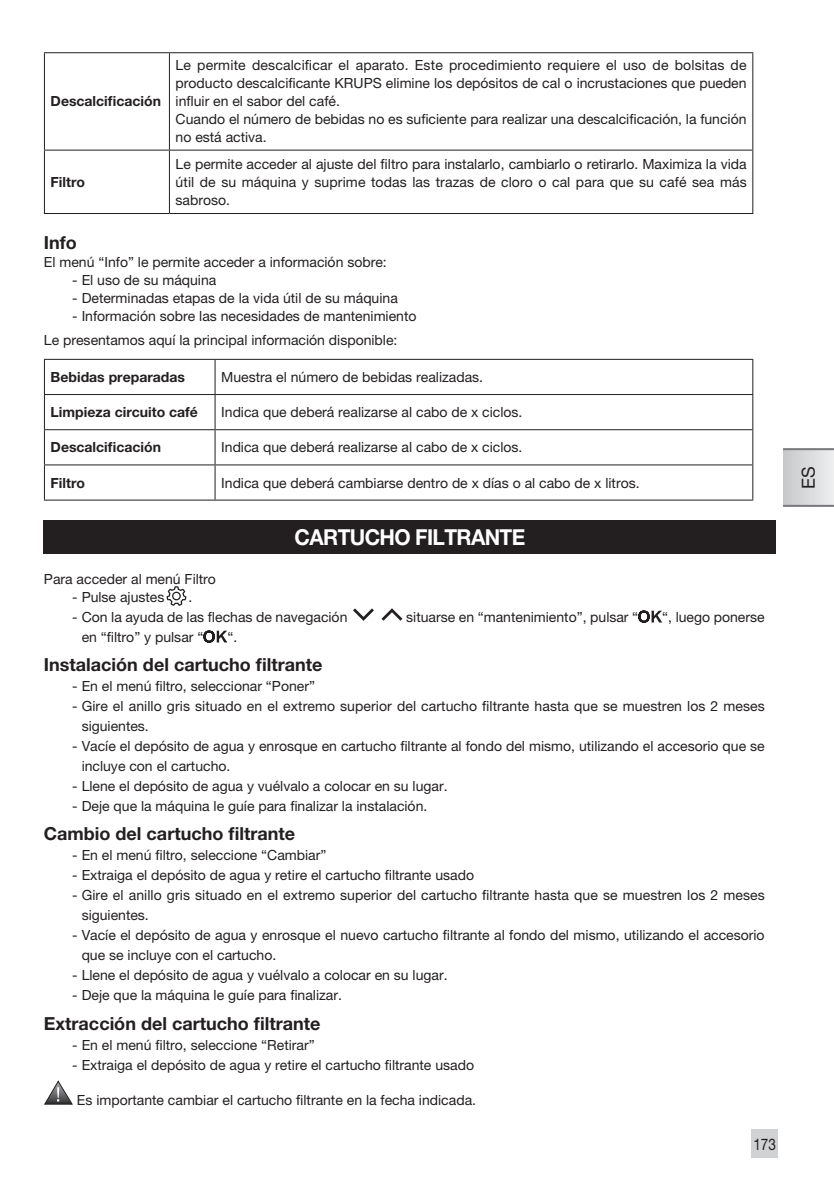
<style>
.page{position:relative;width:834px;height:1187px;background:#fff}
.page>*{position:absolute;margin:0;border:0;box-sizing:border-box;transform-origin:0 0}
.t1{font:700 22px "Helvetica Neue LT Std";letter-spacing:-.03em;color:#fff;scale:.95 1}
.t2{font:700 18px "Helvetica Neue LT Std";color:#231f20}
.t3{font:18px "Helvetica Neue LT Std";color:#231f20}
.t4{font:16px "Helvetica Neue LT Std";color:#231f20;scale:.85 1}
.t5{font:14px/18px "Helvetica Neue LT Std";color:#231f20}
.t6{font:700 14px "Helvetica Neue LT Std";color:#231f20}
</style>
<div class="page">
<svg style="left:45px;top:53px;width:707px;height:160px"></svg>
<hr style="left:44px;top:52px;width:125px;height:1px;background:#231f20">
<hr style="left:44px;top:53px;width:1px;height:97px;background:#231f20">
<hr style="left:169px;top:52px;width:584px;height:1px;background:#231f20">
<hr style="left:169px;top:53px;width:1px;height:97px;background:#231f20">
<hr style="left:752px;top:53px;width:1px;height:97px;background:#231f20">
<hr style="left:44px;top:150px;width:125px;height:1px;background:#231f20">
<hr style="left:44px;top:151px;width:1px;height:62px;background:#231f20">
<hr style="left:169px;top:150px;width:584px;height:1px;background:#231f20">
<hr style="left:169px;top:151px;width:1px;height:62px;background:#231f20">
<hr style="left:752px;top:151px;width:1px;height:62px;background:#231f20">
<hr style="left:44px;top:213px;width:125px;height:1px;background:#231f20">
<hr style="left:169px;top:213px;width:584px;height:1px;background:#231f20">
<svg style="left:45px;top:360px;width:707px;height:140px"></svg>
<hr style="left:44px;top:359px;width:171px;height:1px;background:#231f20">
<hr style="left:44px;top:360px;width:1px;height:34px;background:#231f20">
<hr style="left:215px;top:359px;width:538px;height:1px;background:#231f20">
<hr style="left:214px;top:360px;width:1px;height:34px;background:#231f20">
<hr style="left:752px;top:360px;width:1px;height:34px;background:#231f20">
<hr style="left:44px;top:394px;width:171px;height:1px;background:#231f20">
<hr style="left:44px;top:395px;width:1px;height:34px;background:#231f20">
<hr style="left:215px;top:394px;width:538px;height:1px;background:#231f20">
<hr style="left:214px;top:395px;width:1px;height:34px;background:#231f20">
<hr style="left:752px;top:395px;width:1px;height:34px;background:#231f20">
<hr style="left:44px;top:429px;width:171px;height:1px;background:#231f20">
<hr style="left:44px;top:430px;width:1px;height:34px;background:#231f20">
<hr style="left:215px;top:429px;width:538px;height:1px;background:#231f20">
<hr style="left:214px;top:430px;width:1px;height:34px;background:#231f20">
<hr style="left:752px;top:430px;width:1px;height:34px;background:#231f20">
<hr style="left:44px;top:464px;width:171px;height:1px;background:#231f20">
<hr style="left:44px;top:465px;width:1px;height:35px;background:#231f20">
<hr style="left:215px;top:464px;width:538px;height:1px;background:#231f20">
<hr style="left:214px;top:465px;width:1px;height:35px;background:#231f20">
<hr style="left:752px;top:465px;width:1px;height:35px;background:#231f20">
<hr style="left:44px;top:500px;width:171px;height:1px;background:#231f20">
<hr style="left:215px;top:500px;width:538px;height:1px;background:#231f20">
<div style="left:44px;top:520px;width:731px;height:34px;background:#231f20"></div>
<svg style="left:166px;top:586px;width:20px;height:20px"></svg>
<svg style="left:353px;top:608px;width:21px;height:13px"></svg>
<svg style="left:381px;top:608px;width:21px;height:13px"></svg>
<svg style="left:638px;top:610px;width:24px;height:13px"></svg>
<svg style="left:203px;top:630px;width:24px;height:13px"></svg>
<svg style="left:44px;top:1080px;width:29px;height:25px"></svg>
<div style="left:751px;top:1129px;width:26px;height:29px;background:#d1d2d4"></div>
<div style="left:782px;top:449px;width:51px;height:57px;background:linear-gradient(to right,#c6c7c9,#edeeef)"></div>
<hr style="left:782px;top:448px;width:51px;height:2px;background:#76787b">
<hr style="left:782px;top:505px;width:51px;height:2px;background:#76787b">
<p class="t6" style="left:51px;top:93px;width:112px">Descalcificación</p>
<p class="t6" style="left:51px;top:173px;width:36px">Filtro</p>
<p class="t5" style="left:175px;top:56px;width:572px">Le permite descalcificar el aparato. Este procedimiento requiere el uso de bolsitas de producto descalcificante KRUPS elimine los depósitos de cal o incrustaciones que pueden influir en el sabor del café.<br>Cuando el número de bebidas no es suficiente para realizar una descalcificación, la función no está activa.</p>
<p class="t5" style="left:175px;top:155px;width:572px;text-align:justify">Le permite acceder al ajuste del filtro para instalarlo, cambiarlo o retirarlo. Maximiza la vida útil de su máquina y suprime todas las trazas de cloro o cal para que su café sea más sabroso.</p>
<p class="t2" style="left:44px;top:231px;width:34px">Info</p>
<p class="t5" style="left:44px;top:253px;width:344px">El menú “Info” le permite acceder a información sobre:</p>
<p class="t5" style="left:72px;top:271px;width:145px">- El uso de su máquina</p>
<p class="t5" style="left:72px;top:289px;width:327px">- Determinadas etapas de la vida útil de su máquina</p>
<p class="t5" style="left:44px;top:304px;width:374px;line-height:23.6px;text-indent:28px">- Información sobre las necesidades de mantenimiento<br>Le presentamos aquí la principal información disponible:</p>
<p class="t6" style="left:51px;top:368px;width:136px">Bebidas preparadas</p>
<p class="t5" style="left:221px;top:368px;width:263px">Muestra el número de bebidas realizadas.</p>
<p class="t6" style="left:51px;top:403px;width:149px">Limpieza circuito café</p>
<p class="t5" style="left:221px;top:403px;width:302px">Indica que deberá realizarse al cabo de x ciclos.</p>
<p class="t6" style="left:51px;top:439px;width:112px">Descalcificación</p>
<p class="t5" style="left:221px;top:438px;width:302px">Indica que deberá realizarse al cabo de x ciclos.</p>
<p class="t6" style="left:51px;top:474px;width:36px">Filtro</p>
<p class="t5" style="left:221px;top:473px;width:419px">Indica que deberá cambiarse dentro de x días o al cabo de x litros.</p>
<h1 class="t1" style="left:294px;top:524px;width:244px">CARTUCHO FILTRANTE</h1>
<p class="t5" style="left:44px;top:569px;width:173px">Para acceder al menú Filtro</p>
<p class="t5" style="left:72px;top:587px;width:94px">- Pulse ajustes</p>
<p class="t5" style="left:188px;top:587px;width:5px">.</p>
<p class="t5" style="left:72px;top:607px;width:276px">- Con la ayuda de las flechas de navegación</p>
<p class="t5" style="left:406px;top:607px;width:233px">situarse en “mantenimiento”, pulsar “</p>
<p class="t5" style="left:662px;top:607px;width:104px">“, luego ponerse</p>
<p class="t5" style="left:82px;top:627px;width:123px">en “filtro” y pulsar “</p>
<p class="t5" style="left:227px;top:627px;width:11px">“.</p>
<p class="t2" style="left:44px;top:653px;width:280px">Instalación del cartucho filtrante</p>
<p class="t5" style="left:72px;top:677px;width:244px">- En el menú filtro, seleccionar “Poner”</p>
<p class="t5" style="left:82px;top:696px;width:684px;line-height:20px;text-indent:-9px">- Gire el anillo gris situado en el extremo superior del cartucho filtrante hasta que se muestren los 2 meses siguientes.</p>
<p class="t5" style="left:82px;top:736px;width:684px;line-height:20px;text-indent:-9px">- Vacíe el depósito de agua y enrosque en cartucho filtrante al fondo del mismo, utilizando el accesorio que se incluye con el cartucho.</p>
<p class="t5" style="left:72px;top:777px;width:376px">- Llene el depósito de agua y vuélvalo a colocar en su lugar.</p>
<p class="t5" style="left:72px;top:797px;width:356px">- Deje que la máquina le guíe para finalizar la instalación.</p>
<p class="t2" style="left:44px;top:823px;width:252px">Cambio del cartucho filtrante</p>
<p class="t5" style="left:72px;top:846px;width:255px">- En el menú filtro, seleccione “Cambiar”</p>
<p class="t5" style="left:72px;top:866px;width:403px">- Extraiga el depósito de agua y retire el cartucho filtrante usado</p>
<p class="t5" style="left:82px;top:885px;width:684px;line-height:20px;text-indent:-9px">- Gire el anillo gris situado en el extremo superior del cartucho filtrante hasta que se muestren los 2 meses siguientes.</p>
<p class="t5" style="left:82px;top:925px;width:684px;line-height:20px;text-indent:-9px">- Vacíe el depósito de agua y enrosque el nuevo cartucho filtrante al fondo del mismo, utilizando el accesorio que se incluye con el cartucho.</p>
<p class="t5" style="left:72px;top:966px;width:376px">- Llene el depósito de agua y vuélvalo a colocar en su lugar.</p>
<p class="t5" style="left:72px;top:986px;width:271px">- Deje que la máquina le guíe para finalizar.</p>
<p class="t2" style="left:44px;top:1012px;width:278px">Extracción del cartucho filtrante</p>
<p class="t5" style="left:72px;top:1035px;width:244px">- En el menú filtro, seleccione “Retirar”</p>
<p class="t5" style="left:72px;top:1055px;width:403px">- Extraiga el depósito de agua y retire el cartucho filtrante usado</p>
<p class="t5" style="left:77px;top:1090px;width:400px">Es importante cambiar el cartucho filtrante en la fecha indicada.</p>
<p class="t4" style="left:753px;top:1135px;width:28px">173</p>
<p class="t3" style="left:797px;top:489px;width:24px;rotate:-90deg">ES</p>
</div>
